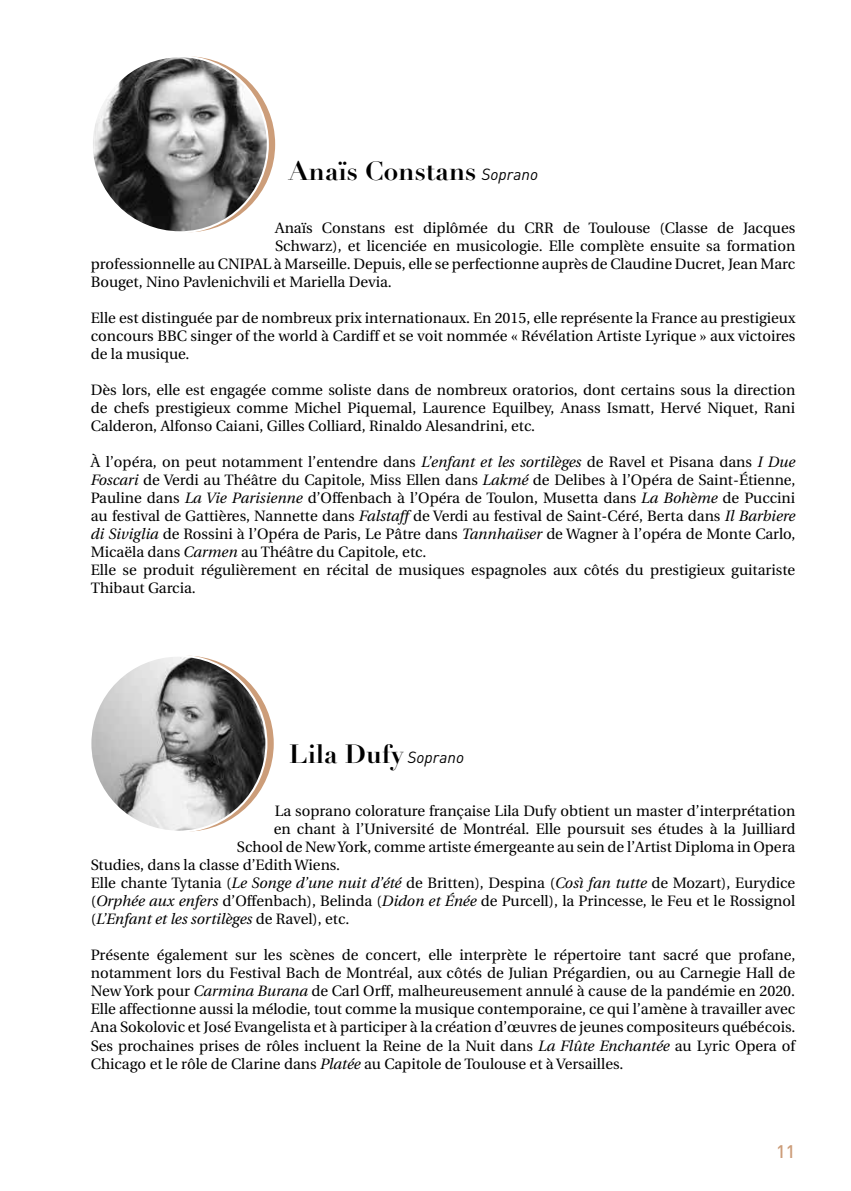
<style>
.page{position:relative;width:851px;height:1191px;background:#fff}
.page>*{position:absolute;margin:0;border:0;box-sizing:border-box;transform-origin:0 0}
.t1{font:700 26px "Didot LH";color:#000}
.t2{font:500 18px "DIN";color:#cc9d79}
.t3{font:15px/18px "Utopia";color:#000;text-align:justify}
.t4{font:italic 15px "Utopia";color:#000}
.s1{font-family:"DIN";font-weight:400;font-style:italic;font-size:16px}
.s2{font-style:italic}
.s3{font-style:normal}
</style>
<div class="page">
<svg style="left:99px;top:56px;width:176px;height:176px"></svg>
<img style="left:92px;top:56px;width:176px;height:176px;border-radius:88px">
<svg style="left:98px;top:655px;width:176px;height:176px"></svg>
<img style="left:90px;top:655px;width:176px;height:176px;border-radius:88px">
<h1 class="t1" style="left:289px;top:155px;width:250px">Anaïs Constans <span class="s1">Soprano</span></h1>
<p class="t3" style="left:275px;top:219px;width:521px">Anaïs Constans est diplômée du CRR de Toulouse (Classe de Jacques</p>
<p class="t3" style="left:275px;top:237px;width:521px">Schwarz), et licenciée en musicologie. Elle complète ensuite sa formation</p>
<p class="t3" style="left:91px;top:255px;width:705px">professionnelle au CNIPAL à Marseille. Depuis, elle se perfectionne auprès de Claudine Ducret, Jean Marc</p>
<p class="t3" style="left:91px;top:273px;width:302px">Bouget, Nino Pavlenichvili et Mariella Devia.</p>
<p class="t3" style="left:91px;top:309px;width:706px">Elle est distinguée par de nombreux prix internationaux. En 2015, elle représente la France au prestigieux concours BBC singer of the world à Cardiff et se voit nommée « Révélation Artiste Lyrique » aux victoires de la musique.</p>
<p class="t3" style="left:91px;top:381px;width:706px">Dès lors, elle est engagée comme soliste dans de nombreux oratorios, dont certains sous la direction de chefs prestigieux comme Michel Piquemal, Laurence Equilbey, Anass Ismatt, Hervé Niquet, Rani Calderon, Alfonso Caiani, Gilles Colliard, Rinaldo Alesandrini, etc.</p>
<p class="t3" style="left:91px;top:453px;width:706px;text-align:left">À l’opéra, on peut notamment l’entendre dans <span class="s2">L’enfant et les sortilèges</span> de Ravel et Pisana dans <span class="s2">I Due Foscari</span> de Verdi au Théâtre du Capitole, Miss Ellen dans <span class="s2">Lakmé</span> de Delibes à l’Opéra de Saint-Étienne, Pauline dans <span class="s2">La Vie Parisienne</span> d’Offenbach à l’Opéra de Toulon, Musetta dans <span class="s2">La Bohème</span> de Puccini au festival de Gattières, Nannette dans <span class="s2">Falstaff</span> de Verdi au festival de Saint-Céré, Berta dans <span class="s2">Il Barbiere di Siviglia</span> de Rossini à l’Opéra de Paris, Le Pâtre dans <span class="s2">Tannhaüser</span> de Wagner à l’opéra de Monte Carlo, Micaëla dans <span class="s2">Carmen</span> au Théâtre du Capitole, etc.<br>Elle se produit régulièrement en récital de musiques espagnoles aux côtés du prestigieux guitariste Thibaut Garcia.</p>
<h1 class="t1" style="left:289px;top:738px;width:177px">Lila Dufy <span class="s1">Soprano</span></h1>
<p class="t3" style="left:275px;top:802px;width:522px">La soprano colorature française Lila Dufy obtient un master d’interprétation</p>
<p class="t3" style="left:274px;top:820px;width:523px">en chant à l’Université de Montréal. Elle poursuit ses études à la Juilliard</p>
<p class="t3" style="left:237px;top:838px;width:559px">School de New York, comme artiste émergeante au sein de l’Artist Diploma in Opera</p>
<p class="t3" style="left:91px;top:856px;width:251px">Studies, dans la classe d’Edith Wiens.</p>
<p class="t3" style="left:91px;top:874px;width:706px">Elle chante Tytania (<span class="s2">Le Songe d’une nuit d’été</span> de Britten), Despina (<span class="s2">Così fan tutte</span> de Mozart), Eurydice</p>
<p class="t3" style="left:91px;top:892px;width:705px">(<span class="s2">Orphée aux enfers</span> d’Offenbach), Belinda (<span class="s2">Didon et Énée</span> de Purcell), la Princesse, le Feu et le Rossignol</p>
<p class="t4" style="left:91px;top:911px;width:260px"><span class="s3">(</span>L’Enfant et les sortilèges <span class="s3">de Ravel), etc.</span></p>
<p class="t3" style="left:91px;top:946px;width:706px">Présente également sur les scènes de concert, elle interprète le répertoire tant sacré que profane, notamment lors du Festival Bach de Montréal, aux côtés de Julian Prégardien, ou au Carnegie Hall de New York pour <span class="s2">Carmina Burana</span> de Carl Orff, malheureusement annulé à cause de la pandémie en 2020.<br>Elle affectionne aussi la mélodie, tout comme la musique contemporaine, ce qui l’amène à travailler avec Ana Sokolovic et José Evangelista et à participer à la création d’œuvres de jeunes compositeurs québécois.<br>Ses prochaines prises de rôles incluent la Reine de la Nuit dans <span class="s2">La Flûte Enchantée</span> au Lyric Opera of Chicago et le rôle de Clarine dans <span class="s2">Platée</span> au Capitole de Toulouse et à Versailles.</p>
<p class="t2" style="left:776px;top:1140px;width:21px">11</p>
</div>
